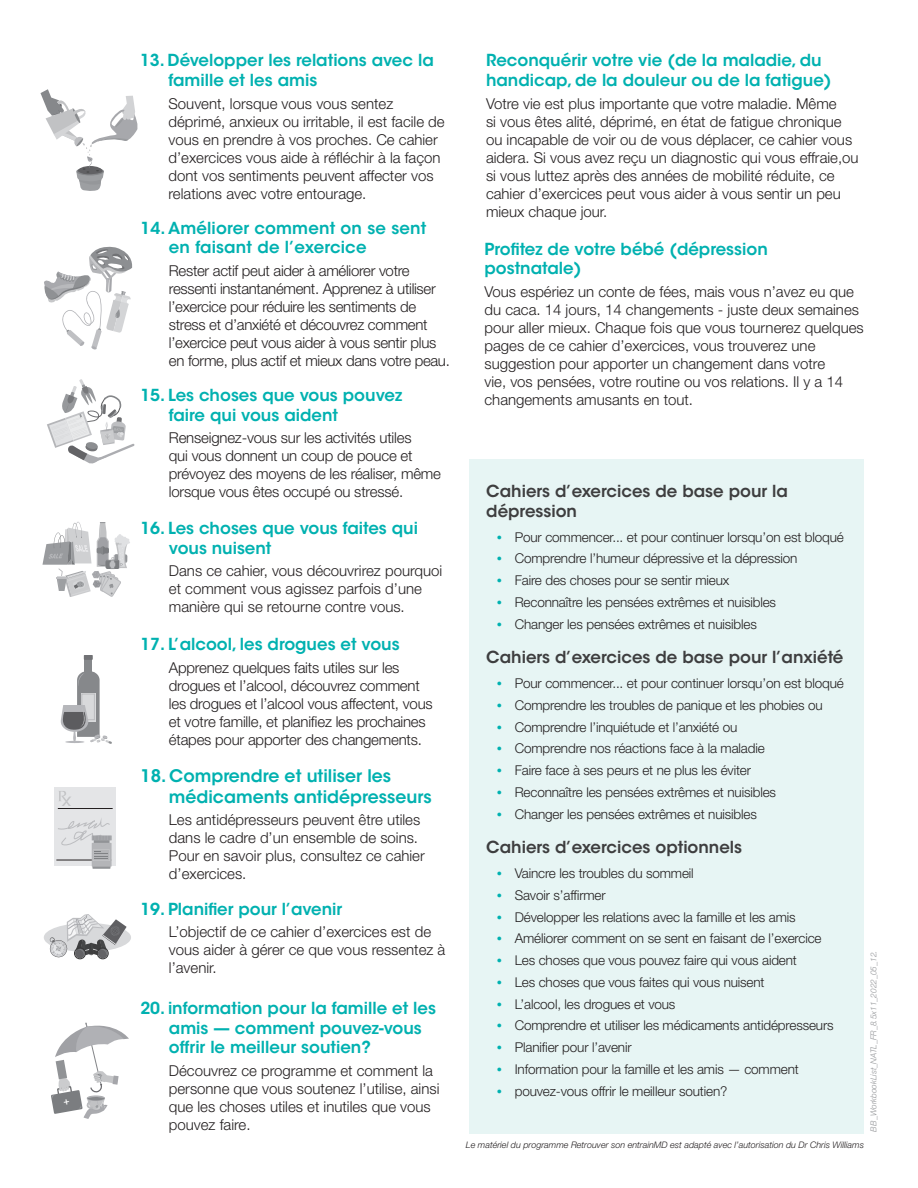
<style>
.page{position:relative;width:918px;height:1188px;background:#fff}
.page>*{position:absolute;margin:0;border:0;box-sizing:border-box;transform-origin:0 0}
.t1{font:600 17.25px/20.7px "ITC Avant Garde Std";color:#00b1b0}
.t2{font:600 16.5px/19.8px "ITC Avant Garde Std";color:#00b1b0}
.t3{font:600 16.5px/19.8px "ITC Avant Garde Std";color:#3e3e3f}
.t4{font:300 15px/18px "Helvetica Neue LT Std";color:#231f20}
.t5{font:300 15px/18px "Helvetica Neue LT Std";letter-spacing:-.02em;color:#231f20}
.t6{font:300 13.5px "Helvetica Neue LT Std";letter-spacing:-.01em;color:#231f20}
.t7{font:italic 300 9px "Helvetica Neue LT Std";color:#231f20}
.t8{font:italic 300 8.25px "Helvetica Neue LT Std";color:#939598}
.s1{font-family:"Adobe Garamond Pro";font-weight:400;color:#00b1b0}
</style>
<div class="page">
<div style="left:470px;top:459px;width:394px;height:674px;background:#e7f5f4"></div>
<svg style="left:44px;top:247px;width:88px;height:103px"></svg>
<svg style="left:41px;top:89px;width:97px;height:102px"></svg>
<svg style="left:47px;top:379px;width:87px;height:85px"></svg>
<svg style="left:42px;top:522px;width:88px;height:75px"></svg>
<div style="left:85px;top:657px;width:7px;height:22px;background:#86888b"></div>
<div style="left:84px;top:655px;width:9px;height:5px;background:#717275"></div>
<svg style="left:61px;top:671px;width:51px;height:73px"></svg>
<div style="left:44px;top:923px;width:87px;height:29px;background:#d8d9db;border-radius:50%"></div>
<svg style="left:49px;top:914px;width:78px;height:45px"></svg>
<div style="left:54px;top:787px;width:62px;height:78px;background:#e4e5e7"></div>
<svg style="left:59px;top:791px;width:12px;height:15px"></svg>
<hr style="left:58px;top:808px;width:55px;height:1px;background:#231f20">
<hr style="left:56px;top:860px;width:55px;height:1px;background:#231f20">
<div style="left:92px;top:862px;width:18px;height:7px;background:#919396"></div>
<div style="left:92px;top:843px;width:20px;height:24px;background:#b4b5b8"></div>
<svg style="left:58px;top:820px;width:54px;height:41px"></svg>
<svg style="left:51px;top:1023px;width:78px;height:96px"></svg>
<p class="t2" style="left:169px;top:50px;width:267px;text-indent:-28px">13. Développer les relations avec la famille et les amis</p>
<p class="t4" style="left:169px;top:94px;width:278px">Souvent, lorsque vous vous sentez déprimé, anxieux ou irritable, il est facile de vous en prendre à vos proches. Ce cahier d’exercices vous aide à réfléchir à la façon dont vos sentiments peuvent affecter vos relations avec votre entourage.</p>
<p class="t2" style="left:169px;top:218px;width:259px;text-indent:-28px">14. Améliorer comment on se sent en faisant de l’exercice</p>
<p class="t5" style="left:169px;top:261px;width:283px">Rester actif peut aider à améliorer votre ressenti instantanément. Apprenez à utiliser l’exercice pour réduire les sentiments de stress et d’anxiété et découvrez comment l’exercice peut vous aider à vous sentir plus en forme, plus actif et mieux dans votre peau.</p>
<p class="t2" style="left:169px;top:385px;width:235px;text-indent:-28px">15. Les choses que vous pouvez faire qui vous aident</p>
<p class="t4" style="left:169px;top:428px;width:274px">Renseignez-vous sur les activités utiles<br>qui vous donnent un coup de pouce et prévoyez des moyens de les réaliser, même lorsque vous êtes occupé ou stressé.</p>
<p class="t2" style="left:169px;top:518px;width:251px;text-indent:-28px">16. Les choses que vous faites qui vous nuisent</p>
<p class="t4" style="left:169px;top:562px;width:275px">Dans ce cahier, vous découvrirez pourquoi et comment vous agissez parfois d’une manière qui se retourne contre vous.</p>
<p class="t2" style="left:140px;top:634px;width:261px">17. L’alcool, les drogues et vous</p>
<p class="t4" style="left:169px;top:658px;width:265px">Apprenez quelques faits utiles sur les drogues et l’alcool, découvrez comment les drogues et l’alcool vous affectent, vous et votre famille, et planifiez les prochaines étapes pour apporter des changements.</p>
<p class="t1" style="left:169px;top:766px;width:264px;text-indent:-28px">18. Comprendre et utiliser les médicaments antidépresseurs</p>
<p class="t4" style="left:169px;top:811px;width:257px">Les antidépresseurs peuvent être utiles dans le cadre d’un ensemble de soins.<br>Pour en savoir plus, consultez ce cahier d’exercices.</p>
<p class="t2" style="left:140px;top:899px;width:203px">19. Planifier pour l’avenir</p>
<p class="t4" style="left:169px;top:923px;width:278px">L’objectif de ce cahier d’exercices est de vous aider à gérer ce que vous ressentez à l’avenir.</p>
<p class="t2" style="left:169px;top:998px;width:269px;text-indent:-28px">20. information pour la famille et les amis — comment pouvez-vous offrir le meilleur soutien?</p>
<p class="t4" style="left:169px;top:1061px;width:272px">Découvrez ce programme et comment la personne que vous soutenez l’utilise, ainsi que les choses utiles et inutiles que vous pouvez faire.</p>
<p class="t2" style="left:486px;top:50px;width:347px">Reconquérir votre vie (de la maladie, du handicap, de la douleur ou de la fatigue)</p>
<p class="t4" style="left:486px;top:94px;width:374px">Votre vie est plus importante que votre maladie. Même<br>si vous êtes alité, déprimé, en état de fatigue chronique ou incapable de voir ou de vous déplacer, ce cahier vous aidera. Si vous avez reçu un diagnostic qui vous effraie,ou si vous luttez après des années de mobilité réduite, ce cahier d’exercices peut vous aider à vous sentir un peu mieux chaque jour.</p>
<p class="t2" style="left:484px;top:239px;width:285px">Profitez de votre bébé (dépression postnatale)</p>
<p class="t4" style="left:484px;top:282px;width:381px">Vous espériez un conte de fées, mais vous n’avez eu que du caca. 14 jours, 14 changements - juste deux semaines pour aller mieux. Chaque fois que vous tournerez quelques pages de ce cahier d’exercices, vous trouverez une suggestion pour apporter un changement dans votre<br>vie, vos pensées, votre routine ou vos relations. Il y a 14 changements amusants en tout.</p>
<p class="t3" style="left:486px;top:481px;width:303px">Cahiers d’exercices de base pour la dépression</p>
<p class="t6" style="left:497px;top:529px;width:349px"><span class="s1">•</span> Pour commencer... et pour continuer lorsqu’on est bloqué</p>
<p class="t6" style="left:497px;top:550px;width:302px"><span class="s1">•</span> Comprendre l’humeur dépressive et la dépression</p>
<p class="t6" style="left:497px;top:572px;width:234px"><span class="s1">•</span> Faire des choses pour se sentir mieux</p>
<p class="t6" style="left:497px;top:594px;width:281px"><span class="s1">•</span> Reconnaître les pensées extrêmes et nuisibles</p>
<p class="t6" style="left:497px;top:616px;width:262px"><span class="s1">•</span> Changer les pensées extrêmes et nuisibles</p>
<p class="t3" style="left:486px;top:648px;width:359px">Cahiers d’exercices de base pour l’anxiété</p>
<p class="t6" style="left:497px;top:675px;width:349px"><span class="s1">•</span> Pour commencer... et pour continuer lorsqu’on est bloqué</p>
<p class="t6" style="left:497px;top:697px;width:327px"><span class="s1">•</span> Comprendre les troubles de panique et les phobies ou</p>
<p class="t6" style="left:497px;top:719px;width:242px"><span class="s1">•</span> Comprendre l’inquiétude et l’anxiété ou</p>
<p class="t6" style="left:497px;top:740px;width:270px"><span class="s1">•</span> Comprendre nos réactions face à la maladie</p>
<p class="t6" style="left:497px;top:762px;width:256px"><span class="s1">•</span> Faire face à ses peurs et ne plus les éviter</p>
<p class="t6" style="left:497px;top:784px;width:281px"><span class="s1">•</span> Reconnaître les pensées extrêmes et nuisibles</p>
<p class="t6" style="left:497px;top:806px;width:262px"><span class="s1">•</span> Changer les pensées extrêmes et nuisibles</p>
<p class="t3" style="left:486px;top:838px;width:257px">Cahiers d’exercices optionnels</p>
<p class="t6" style="left:497px;top:865px;width:198px"><span class="s1">•</span> Vaincre les troubles du sommeil</p>
<p class="t6" style="left:497px;top:887px;width:110px"><span class="s1">•</span> Savoir s’affirmer</p>
<p class="t6" style="left:497px;top:909px;width:300px"><span class="s1">•</span> Développer les relations avec la famille et les amis</p>
<p class="t6" style="left:497px;top:930px;width:326px"><span class="s1">•</span> Améliorer comment on se sent en faisant de l’exercice</p>
<p class="t6" style="left:497px;top:952px;width:302px"><span class="s1">•</span> Les choses que vous pouvez faire qui vous aident</p>
<p class="t6" style="left:497px;top:974px;width:269px"><span class="s1">•</span> Les choses que vous faites qui vous nuisent</p>
<p class="t6" style="left:497px;top:996px;width:180px"><span class="s1">•</span> L’alcool, les drogues et vous</p>
<p class="t6" style="left:497px;top:1017px;width:338px"><span class="s1">•</span> Comprendre et utiliser les médicaments antidépresseurs</p>
<p class="t6" style="left:497px;top:1039px;width:136px"><span class="s1">•</span> Planifier pour l’avenir</p>
<p class="t6" style="left:497px;top:1061px;width:304px"><span class="s1">•</span> Information pour la famille et les amis — comment</p>
<p class="t6" style="left:497px;top:1083px;width:232px"><span class="s1">•</span> pouvez-vous offrir le meilleur soutien?</p>
<p class="t8" style="left:869px;top:1132px;width:183px;rotate:-90deg">BB_WorkbookList_NATL_FR_8.5x11_2022_05_12.</p>
<p class="t7" style="left:466px;top:1139px;width:400px">Le matériel du programme Retrouver son entrainMD est adapté avec l’autorisation du Dr Chris Williams</p>
</div>
